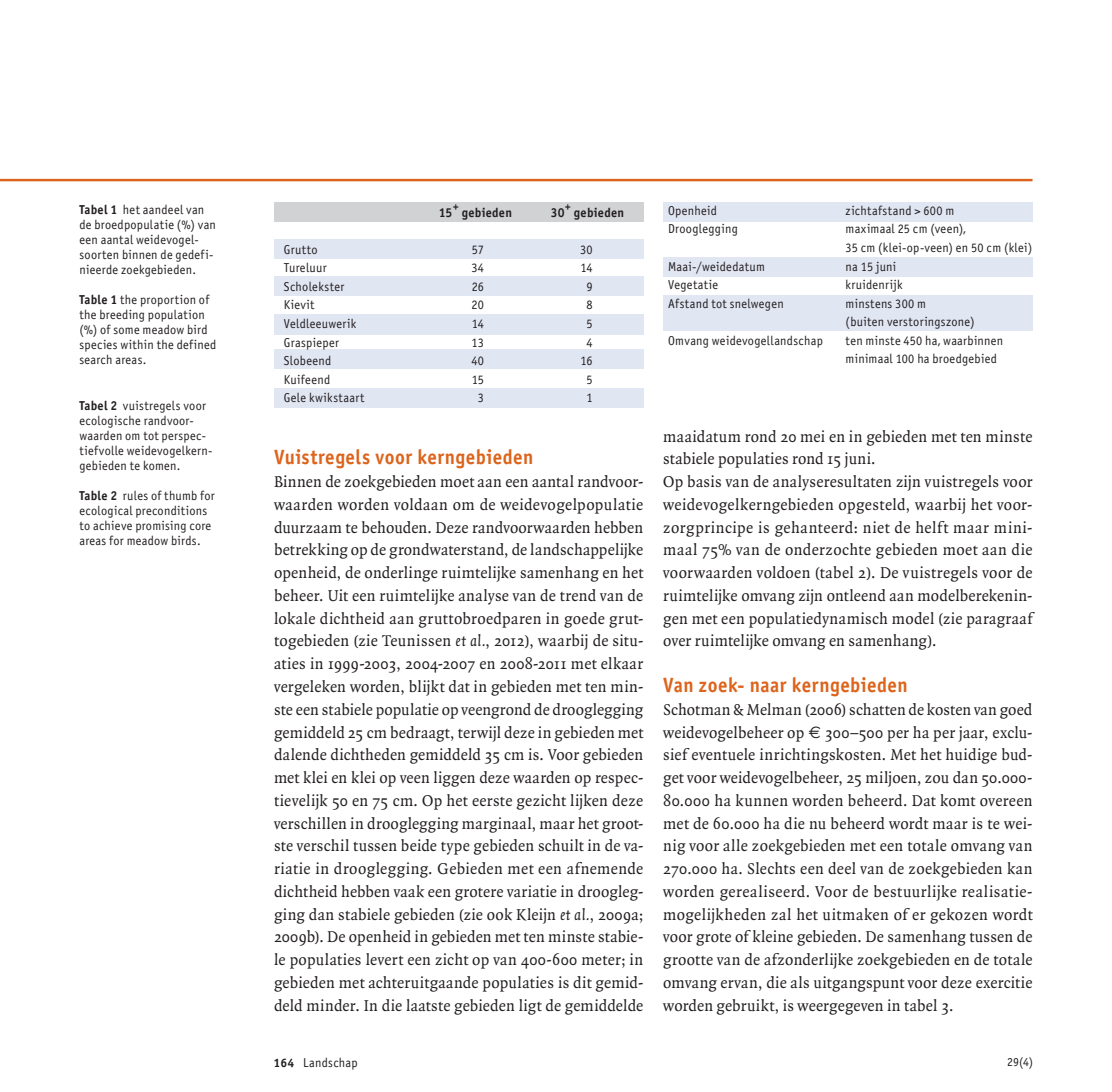
<style>
.page{position:relative;width:1112px;height:1092px;background:#fff}
.page>*{position:absolute;margin:0;border:0;box-sizing:border-box;transform-origin:0 0}
.Tussenkop_1{font:20.65px "Officina Sans Bold ITC";letter-spacing:.025em;color:#dc641c;scale:.92 1}
.PLATTE_TEKST{font:16.8px/22.8px "Quadraat";letter-spacing:.01em;color:#231f20;text-align:justify;scale:.96 1}
.Figuur{font:12.95px/15px "Officina Sans ITC";letter-spacing:.025em;color:#231f20;scale:.95 1}
.Tabel_kadertekst_pla{font:12.95px/18.6px "Officina Sans ITC";letter-spacing:.025em;color:#231f20;scale:.95 1}
.Tabel_kadertekst_pla-2{font:12.95px "Officina Sans Bold ITC";letter-spacing:.025em;color:#231f20;scale:.95 1}
.PLATTE_TEKST-2{font:12.25px "Officina Sans ITC";color:#231f20;scale:.96 1}
.Tabel_kadertekst_pla-3{font:11.55px "Officina Sans Bold ITC";color:#231f20;scale:.95 1}
.s1{font-family:"Officina Sans Bold ITC"}
.s2{font-style:italic}
.s3{font-family:"Euro Sans"}
.s4{font-family:"Officina Sans Bold ITC";font-size:12.25px}
</style>
<div class="page">
<hr style="left:0;top:179px;width:1032px;height:2px;background:#dc641c">
<div style="left:274px;top:239px;width:369px;height:20px;background:#e1e6f3"></div>
<div style="left:274px;top:202px;width:369px;height:20px;background:#d1d2d4"></div>
<div style="left:274px;top:276px;width:369px;height:20px;background:#e1e6f3"></div>
<div style="left:274px;top:314px;width:369px;height:20px;background:#e1e6f3"></div>
<div style="left:274px;top:349px;width:369px;height:20px;background:#e1e6f3"></div>
<div style="left:274px;top:388px;width:369px;height:20px;background:#e1e6f3"></div>
<div style="left:663px;top:202px;width:369px;height:19px;background:#e1e6f3"></div>
<div style="left:663px;top:258px;width:369px;height:19px;background:#e1e6f3"></div>
<div style="left:663px;top:295px;width:369px;height:36px;background:#e1e6f3"></div>
<p class="Figuur" style="left:79px;top:202px;width:145px"><span class="s1">Tabel 1</span> het aandeel van de broedpopulatie (%) van een aantal weidevogel&shy;soorten binnen de gedefi&shy;nieerde zoekgebieden.</p>
<p class="Figuur" style="left:79px;top:292px;width:146px"><span class="s1">Table 1</span> the proportion of the breeding population (%) of some meadow bird species within the defined search areas.</p>
<p class="Figuur" style="left:79px;top:398px;width:142px"><span class="s1">Tabel 2</span> vuistregels voor ecologische randvoor&shy;waarden om tot perspec&shy;tiefvolle weidevogelkern&shy;gebieden te komen.</p>
<p class="Figuur" style="left:79px;top:488px;width:144px"><span class="s1">Table 2</span> rules of thumb for ecological preconditions to achieve promising core areas for meadow birds.</p>
<p class="Tabel_kadertekst_pla-3" style="left:452px;top:199px;width:8px">+</p>
<p class="Tabel_kadertekst_pla-3" style="left:565px;top:199px;width:8px">+</p>
<p class="Tabel_kadertekst_pla-2" style="left:461px;top:204px;width:54px">gebieden</p>
<p class="Tabel_kadertekst_pla-2" style="left:550px;top:204px;width:16px">30</p>
<p class="Tabel_kadertekst_pla-2" style="left:574px;top:204px;width:54px">gebieden</p>
<p class="Tabel_kadertekst_pla-2" style="left:438px;top:204px;width:16px">15</p>
<p class="Tabel_kadertekst_pla" style="left:284px;top:240px;width:37px">Grutto</p>
<p class="Tabel_kadertekst_pla" style="left:472px;top:240px;width:14px">57</p>
<p class="Tabel_kadertekst_pla" style="left:580px;top:240px;width:15px">30</p>
<p class="Tabel_kadertekst_pla" style="left:284px;top:259px;width:46px">Tureluur</p>
<p class="Tabel_kadertekst_pla" style="left:471px;top:259px;width:15px">34</p>
<p class="Tabel_kadertekst_pla" style="left:580px;top:259px;width:14px">14</p>
<p class="Tabel_kadertekst_pla" style="left:284px;top:277px;width:65px">Scholekster</p>
<p class="Tabel_kadertekst_pla" style="left:471px;top:277px;width:15px">26</p>
<p class="Tabel_kadertekst_pla" style="left:586px;top:277px;width:8px">9</p>
<p class="Tabel_kadertekst_pla" style="left:284px;top:296px;width:34px">Kievit</p>
<p class="Tabel_kadertekst_pla" style="left:471px;top:296px;width:15px">20</p>
<p class="Tabel_kadertekst_pla" style="left:586px;top:296px;width:8px">8</p>
<p class="Tabel_kadertekst_pla" style="left:284px;top:314px;width:78px">Veldleeuwerik</p>
<p class="Tabel_kadertekst_pla" style="left:471px;top:314px;width:14px">14</p>
<p class="Tabel_kadertekst_pla" style="left:586px;top:314px;width:8px">5</p>
<p class="Tabel_kadertekst_pla" style="left:284px;top:333px;width:59px">Graspieper</p>
<p class="Tabel_kadertekst_pla" style="left:471px;top:333px;width:15px">13</p>
<p class="Tabel_kadertekst_pla" style="left:586px;top:333px;width:8px">4</p>
<p class="Tabel_kadertekst_pla" style="left:284px;top:351px;width:51px">Slobeend</p>
<p class="Tabel_kadertekst_pla" style="left:471px;top:351px;width:15px">40</p>
<p class="Tabel_kadertekst_pla" style="left:580px;top:351px;width:14px">16</p>
<p class="Tabel_kadertekst_pla" style="left:284px;top:370px;width:50px">Kuifeend</p>
<p class="Tabel_kadertekst_pla" style="left:471px;top:370px;width:15px">15</p>
<p class="Tabel_kadertekst_pla" style="left:586px;top:370px;width:8px">5</p>
<p class="Tabel_kadertekst_pla" style="left:284px;top:388px;width:86px">Gele kwikstaart</p>
<p class="Tabel_kadertekst_pla" style="left:478px;top:388px;width:8px">3</p>
<p class="Tabel_kadertekst_pla" style="left:586px;top:388px;width:8px">1</p>
<p class="Tabel_kadertekst_pla" style="left:668px;top:201px;width:53px">Openheid</p>
<p class="Tabel_kadertekst_pla" style="left:845px;top:201px;width:116px">zichtafstand &gt; 600 m</p>
<p class="Tabel_kadertekst_pla" style="left:668px;top:220px;width:75px">Drooglegging</p>
<p class="Tabel_kadertekst_pla" style="left:845px;top:220px;width:198px">maximaal 25 cm (veen),<br>35 cm (klei-op-veen) en 50 cm (klei)</p>
<p class="Tabel_kadertekst_pla" style="left:668px;top:257px;width:103px">Maai-/weidedatum</p>
<p class="Tabel_kadertekst_pla" style="left:845px;top:257px;width:55px">na 15 juni</p>
<p class="Tabel_kadertekst_pla" style="left:668px;top:275px;width:54px">Vegetatie</p>
<p class="Tabel_kadertekst_pla" style="left:845px;top:275px;width:62px">kruidenrijk</p>
<p class="Tabel_kadertekst_pla" style="left:668px;top:294px;width:123px">Afstand tot snelwegen</p>
<p class="Tabel_kadertekst_pla" style="left:845px;top:294px;width:86px">minstens 300 m</p>
<p class="Tabel_kadertekst_pla" style="left:845px;top:312px;width:137px">(buiten verstoringszone)</p>
<p class="Tabel_kadertekst_pla" style="left:668px;top:331px;width:164px">Omvang weidevogellandschap</p>
<p class="Tabel_kadertekst_pla" style="left:845px;top:331px;width:167px">ten minste 450 ha, waarbinnen</p>
<p class="Tabel_kadertekst_pla" style="left:845px;top:350px;width:161px">minimaal 100 ha broedgebied</p>
<p class="Tussenkop_1" style="left:274px;top:444px;width:283px">Vuistregels voor kerngebieden</p>
<p class="PLATTE_TEKST" style="left:274px;top:471px;width:386px">Binnen de zoekgebieden moet aan een aantal randvoor&shy;waarden worden voldaan om de weidevogelpopulatie duurzaam te behouden. Deze randvoorwaarden hebben betrekking op de grondwaterstand, de landschappelijke openheid, de onderlinge ruimtelijke samenhang en het beheer. Uit een ruimtelijke analyse van de trend van de lokale dichtheid aan gruttobroedparen in goede grut&shy;togebieden (zie Teunissen <span class="s2">et al.</span>, 2012), waarbij de situ&shy;aties in 1999-2003, 2004-2007 en 2008-2011 met elkaar vergeleken worden, blijkt dat in gebieden met ten min&shy;ste een stabiele populatie op veengrond de drooglegging gemiddeld 25 cm bedraagt, terwijl deze in gebieden met dalende dichtheden gemiddeld 35 cm is. Voor gebieden met klei en klei op veen liggen deze waarden op respec&shy;tievelijk 50 en 75 cm. Op het eerste gezicht lijken deze verschillen in drooglegging marginaal, maar het groot&shy;ste verschil tussen beide type gebieden schuilt in de va&shy;riatie in drooglegging. Gebieden met een afnemende dichtheid hebben vaak een grotere variatie in droogleg&shy;ging dan stabiele gebieden (zie ook Kleijn <span class="s2">et al.</span>, 2009a; 2009b). De openheid in gebieden met ten minste stabie&shy;le populaties levert een zicht op van 400-600 meter; in gebieden met achteruitgaande populaties is dit gemid&shy;deld minder. In die laatste gebieden ligt de gemiddelde</p>
<p class="PLATTE_TEKST" style="left:663px;top:425px;width:386px">maaidatum rond 20 mei en in gebieden met ten minste stabiele populaties rond 15 juni.</p>
<p class="PLATTE_TEKST" style="left:663px;top:471px;width:386px">Op basis van de analyseresultaten zijn vuistregels voor weidevogelkerngebieden opgesteld, waarbij het voor&shy;zorgprincipe is gehanteerd: niet de helft maar mini&shy;maal 75% van de onderzochte gebieden moet aan die voorwaarden voldoen (tabel 2). De vuistregels voor de ruimtelijke omvang zijn ontleend aan modelberekenin&shy;gen met een populatiedynamisch model (zie paragraaf over ruimtelijke omvang en samenhang).</p>
<p class="Tussenkop_1" style="left:663px;top:672px;width:267px">Van zoek- naar kerngebieden</p>
<p class="PLATTE_TEKST" style="left:663px;top:698px;width:386px">Schotman &amp; Melman (2006) schatten de kosten van goed weidevogelbeheer op <span class="s3">€</span> 300–500 per ha per jaar, exclu&shy;sief eventuele inrichtingskosten. Met het huidige bud&shy;get voor weidevogelbeheer, 25 miljoen, zou dan 50.000- 80.000 ha kunnen worden beheerd. Dat komt overeen met de 60.000 ha die nu beheerd wordt maar is te wei&shy;nig voor alle zoekgebieden met een totale omvang van 270.000 ha. Slechts een deel van de zoekgebieden kan worden gerealiseerd. Voor de bestuurlijke realisatie&shy;mogelijkheden zal het uitmaken of er gekozen wordt voor grote of kleine gebieden. De samenhang tussen de grootte van de afzonderlijke zoekgebieden en de totale omvang ervan, die als uitgangspunt voor deze exercitie worden gebruikt, is weergegeven in tabel 3.</p>
<p class="Figuur" style="left:273px;top:1054px;width:90px"><span class="s4">164</span> Landschap</p>
<p class="PLATTE_TEKST-2" style="left:1006px;top:1054px;width:29px">29(4)</p>
</div>
